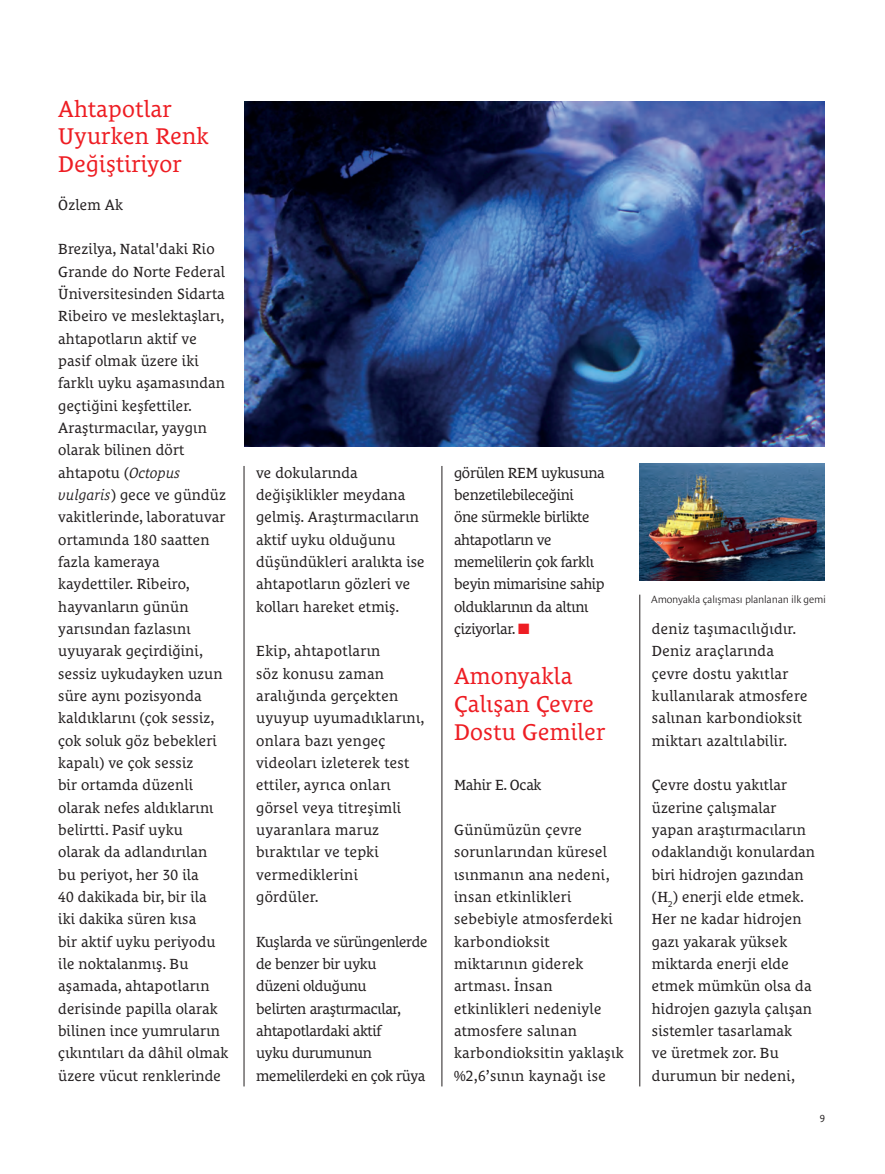
<style>
.page{position:relative;width:885px;height:1174px;background:#fff}
.page>*{position:absolute;margin:0;border:0;box-sizing:border-box;transform-origin:0 0}
.t1{font:23.25px/27.9px "Le Monde Courrier Pro";letter-spacing:.01em;color:#ee1d23}
.t2{font:15px/22.4px "Le Monde Courrier Pro";letter-spacing:.01em;color:#231f20}
.t3{font:15px/22.4px "Le Monde Courrier Pro";letter-spacing:-.02em;color:#231f20}
.t4{font:300 10.5px "Le Monde Sans Pro";letter-spacing:-.02em;color:#231f20}
.t5{font:10.35px "Le Monde Courrier Pro";color:#231f20}
.s1{font-style:italic}
.s2{color:#ee1d23}
</style>
<div class="page">
<hr style="left:441px;top:466px;width:1px;height:620px;background:#231f20">
<hr style="left:639px;top:594px;width:1px;height:492px;background:#231f20">
<hr style="left:244px;top:466px;width:1px;height:620px;background:#231f20">
<img style="left:244px;top:101px;width:580px;height:345px">
<img style="left:639px;top:464px;width:185px;height:116px">
<h1 class="t1" style="left:58px;top:92px;width:152px">Ahtapotlar<br>Uyurken Renk<br>Değiştiriyor</h1>
<p class="t2" style="left:58px;top:191px;width:66px">Özlem Ak</p>
<p class="t2" style="left:58px;top:236px;width:172px">Brezilya, Natal'daki Rio<br>Grande do Norte Federal<br>Üniversitesinden Sidarta<br>Ribeiro ve meslektaşları, ahtapotların aktif ve pasif olmak üzere iki farklı uyku aşamasından geçtiğini keşfettiler.<br>Araştırmacılar, yaygın olarak bilinen dört ahtapotu (<span class="s1">Octopus vulgaris</span>) gece ve gündüz vakitlerinde, laboratuvar ortamında 180 saatten fazla kameraya kaydettiler. Ribeiro, hayvanların günün yarısından fazlasını uyuyarak geçirdiğini, sessiz uykudayken uzun süre aynı pozisyonda kaldıklarını (çok sessiz, çok soluk göz bebekleri kapalı) ve çok sessiz<br>bir ortamda düzenli olarak nefes aldıklarını belirtti. Pasif uyku<br>olarak da adlandırılan bu periyot, her 30 ila<br>40 dakikada bir, bir ila<br>iki dakika süren kısa<br>bir aktif uyku periyodu ile noktalanmış. Bu aşamada, ahtapotların derisinde papilla olarak bilinen ince yumruların çıkıntıları da dâhil olmak üzere vücut renklerinde</p>
<p class="t2" style="left:256px;top:459px;width:170px">ve dokularında değişiklikler meydana gelmiş. Araştırmacıların aktif uyku olduğunu düşündükleri aralıkta ise ahtapotların gözleri ve kolları hareket etmiş.</p>
<p class="t2" style="left:256px;top:638px;width:170px">Ekip, ahtapotların<br>söz konusu zaman aralığında gerçekten uyuyup uyumadıklarını, onlara bazı yengeç videoları izleterek test ettiler, ayrıca onları görsel veya titreşimli uyaranlara maruz bıraktılar ve tepki vermediklerini<br>gördüler.</p>
<p class="t3" style="left:256px;top:928px;width:173px">Kuşlarda ve sürüngenlerde de benzer bir uyku<br>düzeni olduğunu<br>belirten araştırmacılar, ahtapotlardaki aktif<br>uyku durumunun memelilerdeki en çok rüya</p>
<p class="t3" style="left:454px;top:459px;width:152px">görülen REM uykusuna benzetilebileceğini<br>öne sürmekle birlikte ahtapotların ve memelilerin çok farklı beyin mimarisine sahip olduklarının da altını çiziyorlar. <span class="s2">■</span></p>
<h1 class="t1" style="left:454px;top:659px;width:153px">Amonyakla<br>Çalışan Çevre<br>Dostu Gemiler</h1>
<p class="t3" style="left:454px;top:772px;width:89px">Mahir E. Ocak</p>
<p class="t2" style="left:454px;top:816px;width:171px">Günümüzün çevre sorunlarından küresel ısınmanın ana nedeni, insan etkinlikleri sebebiyle atmosferdeki karbondioksit miktarının giderek artması. İnsan etkinlikleri nedeniyle atmosfere salınan karbondioksitin yaklaşık %2,6’sının kaynağı ise</p>
<p class="t4" style="left:651px;top:591px;width:176px">Amonyakla çalışması planlanan ilk gemi</p>
<p class="t2" style="left:651px;top:615px;width:157px">deniz taşımacılığıdır.<br>Deniz araçlarında çevre dostu yakıtlar kullanılarak atmosfere salınan karbondioksit miktarı azaltılabilir.</p>
<p class="t2" style="left:651px;top:772px;width:164px">Çevre dostu yakıtlar üzerine çalışmalar yapan araştırmacıların odaklandığı konulardan biri hidrojen gazından (H<sub>2</sub>) enerji elde etmek.<br>Her ne kadar hidrojen gazı yakarak yüksek miktarda enerji elde etmek mümkün olsa da hidrojen gazıyla çalışan sistemler tasarlamak<br>ve üretmek zor. Bu durumun bir nedeni,</p>
<p class="t5" style="left:819px;top:1109px;width:7px">9</p>
</div>
